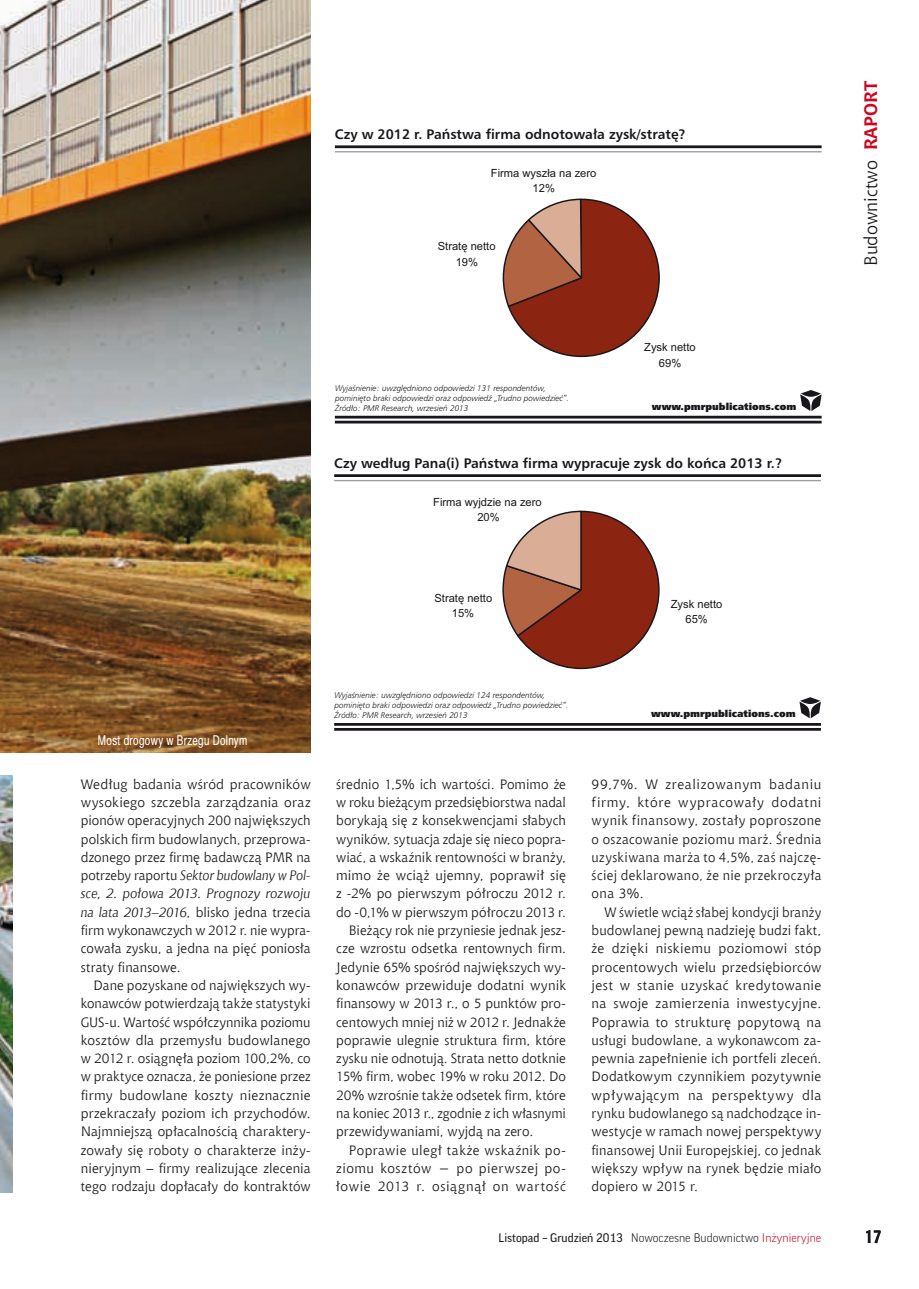
<style>
.page{position:relative;width:919px;height:1289px;background:#fff}
.page>*{position:absolute;margin:0;border:0;box-sizing:border-box;transform-origin:0 0}
.t1{font:18px "Chianti EU";color:#1a171c}
.t2{font:700 18px "Aerton Cnd EFN";color:#1a171c}
.t3{font:700 13.8px "Humnst 777 EU";color:#1a171c}
.t4{font:13.5px/18.3px "Chianti EU";letter-spacing:.01em;color:#1a171c;text-align:justify}
.t5{font:13.5px "Chianti EU";letter-spacing:-.01em;color:#1a171c}
.t6{font:13.5px "Chianti EU";letter-spacing:.04em;color:#1a171c}
.t7{font:13.5px "Chianti EU";letter-spacing:.05em;color:#1a171c}
.t8{font:13.5px "Chianti EU";letter-spacing:.045em;color:#1a171c}
.t9{font:13.5px "Switzer Cnd EFN";letter-spacing:.03em;color:#fff;scale:.9 1}
.t10{font:12px "Good Pro";color:#1a171c}
.t11{font:11.25px/15.5px "Arial";color:#1a171c;text-align:center}
.t12{font:9.75px "Humnst 777 X Blk EU";color:#1a171c}
.t13{font:italic 8.25px/9.9px "Humnst 777 Lt EU";color:#1a171c}
.s1{font-style:italic}
.s2{font-weight:300}
.s3{font-weight:300;color:#cd071e}
.s4{font-weight:700;color:#cd071e}
</style>
<div class="page">
<img style="left:0;top:0;width:310px;height:752px">
<hr style="left:335px;top:145px;width:486px;height:3px;background:#1a171c">
<hr style="left:335px;top:151px;width:486px;height:1px;background:#9d9ea0">
<hr style="left:335px;top:416px;width:486px;height:2px;background:#1a171c">
<hr style="left:335px;top:421px;width:486px;height:2px;background:#1a171c">
<svg style="left:800px;top:390px;width:21px;height:21px"></svg>
<svg style="left:502px;top:198px;width:158px;height:160px"></svg>
<hr style="left:334px;top:474px;width:486px;height:3px;background:#1a171c">
<hr style="left:334px;top:480px;width:486px;height:1px;background:#9d9ea0">
<hr style="left:334px;top:723px;width:486px;height:2px;background:#1a171c">
<hr style="left:334px;top:728px;width:486px;height:2px;background:#1a171c">
<svg style="left:799px;top:697px;width:21px;height:21px"></svg>
<svg style="left:502px;top:510px;width:158px;height:160px"></svg>
<img style="left:0;top:776px;width:13px;height:416px">
<p class="t3" style="left:335px;top:129px;width:352px">Czy w 2012 r. Państwa firma odnotowała zysk/stratę?</p>
<p class="t11" style="left:491px;top:166px;width:107px">Firma wyszła na zero<br>12%</p>
<p class="t11" style="left:438px;top:240px;width:59px">Stratę netto<br>19%</p>
<p class="t13" style="left:335px;top:383px;width:235px">Wyjaśnienie: uwzględniono odpowiedzi 131 respondentów, pominięto braki odpowiedzi oraz odpowiedź „Trudno powiedzieć”.<br>Źródło: PMR Research, wrzesień 2013</p>
<p class="t11" style="left:644px;top:340px;width:53px">Zysk netto<br>69%</p>
<p class="t12" style="left:652px;top:402px;width:146px">www.pmrpublications.com</p>
<p class="t3" style="left:334px;top:457px;width:449px">Czy według Pana(i) Państwa firma wypracuje zysk do końca 2013 r.?</p>
<p class="t11" style="left:433px;top:495px;width:110px">Firma wyjdzie na zero<br>20%</p>
<p class="t11" style="left:434px;top:591px;width:59px">Stratę netto<br>15%</p>
<p class="t11" style="left:670px;top:597px;width:53px">Zysk netto<br>65%</p>
<p class="t9" style="left:98px;top:732px;width:167px">Most drogowy w Brzegu Dolnym</p>
<p class="t4" style="left:81px;top:774px;width:231px">Według badania wśród pracowników wysokiego szczebla zarządzania oraz pionów operacyjnych 200 największych polskich firm budowlanych, przeprowa&shy;dzonego przez firmę badawczą PMR na potrzeby raportu <span class="s1">Sektor budowlany w Pol&shy;sce, 2. połowa 2013. Prognozy rozwoju na lata 2013–2016</span>, blisko jedna trzecia firm wykonawczych w 2012 r. nie wypra&shy;cowała zysku, a jedna na pięć poniosła straty finansowe.</p>
<p class="t4" style="left:81px;top:975px;width:231px;text-indent:13px">Dane pozyskane od największych wy&shy;konawców potwierdzają także statystyki GUS-u. Wartość współczynnika poziomu kosztów dla przemysłu budowlanego w 2012 r. osiągnęła poziom 100,2%, co w praktyce oznacza, że poniesione przez firmy budowlane koszty nieznacznie przekraczały poziom ich przychodów.<br>Najmniejszą opłacalnością charaktery&shy;zowały się roboty o charakterze inży&shy;nieryjnym – firmy realizujące zlecenia tego rodzaju dopłacały do kontraktów</p>
<p class="t13" style="left:334px;top:690px;width:235px">Wyjaśnienie: uwzględniono odpowiedzi 124 respondentów, pominięto braki odpowiedzi oraz odpowiedź „Trudno powiedzieć”.<br>Źródło: PMR Research, wrzesień 2013</p>
<p class="t12" style="left:651px;top:709px;width:146px">www.pmrpublications.com</p>
<p class="t4" style="left:336px;top:774px;width:231px">średnio 1,5% ich wartości. Pomimo że</p>
<p class="t4" style="left:336px;top:793px;width:231px">w roku bieżącym przedsiębiorstwa nadal</p>
<p class="t4" style="left:336px;top:811px;width:231px">borykają się z konsekwencjami słabych</p>
<p class="t4" style="left:336px;top:829px;width:231px">wyników, sytuacja zdaje się nieco popra-</p>
<p class="t4" style="left:336px;top:847px;width:231px">wiać, a wskaźnik rentowności w branży,</p>
<p class="t4" style="left:336px;top:866px;width:231px">mimo że wciąż ujemny, poprawił się</p>
<p class="t4" style="left:336px;top:884px;width:231px">z -2% po pierwszym półroczu 2012 r.</p>
<p class="t4" style="left:336px;top:902px;width:231px">do -0,1% w pierwszym półroczu 2013 r.</p>
<p class="t4" style="left:349px;top:921px;width:218px">Bieżący rok nie przyniesie jednak jesz-</p>
<p class="t4" style="left:336px;top:939px;width:231px">cze wzrostu odsetka rentownych firm.</p>
<p class="t4" style="left:336px;top:957px;width:231px">Jedynie 65% spośród największych wy-</p>
<p class="t4" style="left:336px;top:975px;width:231px">konawców przewiduje dodatni wynik</p>
<p class="t4" style="left:336px;top:994px;width:231px">finansowy w 2013 r., o 5 punktów pro-</p>
<p class="t4" style="left:336px;top:1012px;width:231px">centowych mniej niż w 2012 r. Jednakże</p>
<p class="t4" style="left:336px;top:1030px;width:231px">poprawie ulegnie struktura firm, które</p>
<p class="t4" style="left:336px;top:1049px;width:231px">zysku nie odnotują. Strata netto dotknie</p>
<p class="t4" style="left:336px;top:1067px;width:231px">15% firm, wobec 19% w roku 2012. Do</p>
<p class="t4" style="left:336px;top:1085px;width:231px">20% wzrośnie także odsetek firm, które</p>
<p class="t5" style="left:336px;top:1105px;width:231px">na koniec 2013 r., zgodnie z ich własnymi</p>
<p class="t4" style="left:336px;top:1122px;width:198px">przewidywaniami, wyjdą na zero.</p>
<p class="t6" style="left:349px;top:1141px;width:218px">Poprawie uległ także wskaźnik po-</p>
<p class="t8" style="left:336px;top:1159px;width:231px">ziomu kosztów − po pierwszej po-</p>
<p class="t7" style="left:336px;top:1178px;width:231px">łowie 2013 r. osiągnął on wartość</p>
<p class="t4" style="left:591px;top:774px;width:231px">99,7%. W zrealizowanym badaniu firmy, które wypracowały dodatni wynik finansowy, zostały poproszone o oszacowanie poziomu marż. Średnia uzyskiwana marża to 4,5%, zaś najczę&shy;ściej deklarowano, że nie przekroczyła ona 3%.</p>
<p class="t4" style="left:591px;top:902px;width:231px;text-indent:13px">W świetle wciąż słabej kondycji branży budowlanej pewną nadzieję budzi fakt, że dzięki niskiemu poziomowi stóp procentowych wielu przedsiębiorców jest w stanie uzyskać kredytowanie na swoje zamierzenia inwestycyjne.<br>Poprawia to strukturę popytową na usługi budowlane, a wykonawcom za&shy;pewnia zapełnienie ich portfeli zleceń.<br>Dodatkowym czynnikiem pozytywnie wpływającym na perspektywy dla rynku budowlanego są nadchodzące in&shy;westycje w ramach nowej perspektywy finansowej Unii Europejskiej, co jednak większy wpływ na rynek będzie miało dopiero w 2015 r.</p>
<p class="t10" style="left:498px;top:1230px;width:324px">Listopad – Grudzień 2013 <span class="s2">Nowoczesne Budownictwo</span> <span class="s3">Inżynieryjne</span></p>
<h1 class="t1" style="left:860px;top:266px;width:186px;rotate:-90deg">Budownictwo <span class="s4">RAPORT</span></h1>
<h1 class="t2" style="left:864px;top:1225px;width:18px">17</h1>
</div>
